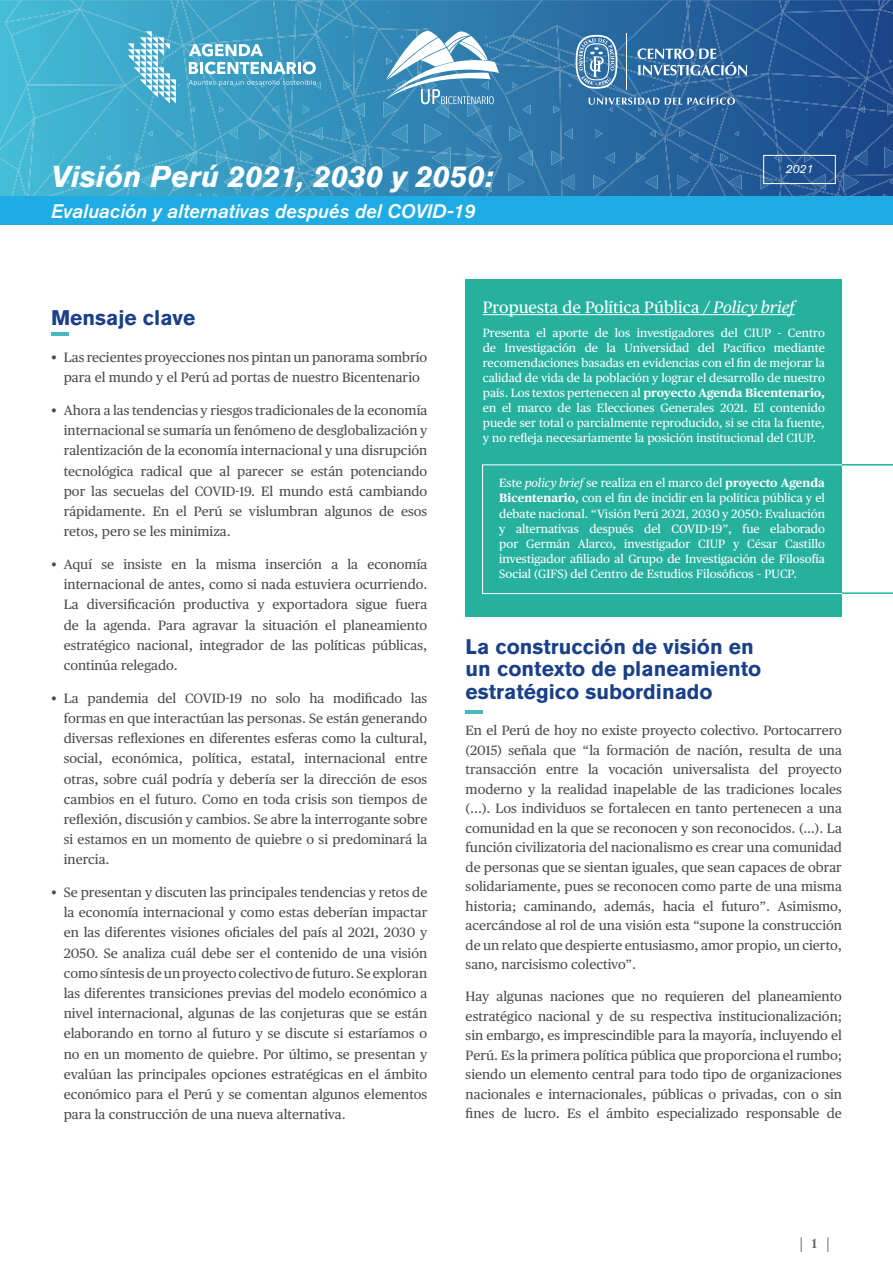
<style>
.page{position:relative;width:893px;height:1263px;background:#fff}
.page>*{position:absolute;margin:0;border:0;box-sizing:border-box;transform-origin:0 0}
.t1{font:italic 700 30px "Akzidenz Grotesk Pro";letter-spacing:.02em;color:#fff}
.t2{font:700 21px/22.5px "Akzidenz Grotesk Pro";color:#1a4087}
.t3{font:italic 500 19.5px "Akzidenz Grotesk Pro";color:#fff}
.t4{font:16.5px "Publico Text";color:#fff}
.t5{font:13.5px/20.1px "Publico Text";color:#4d4d4f;text-align:justify}
.t6{font:600 13.5px "Publico Text";color:#6d6e71}
.t7{font:12px/15px "Publico Text";color:#fff;text-align:justify}
.t8{font:italic 12px "Akzidenz Grotesk Pro";color:#fff}
.s1{font-style:italic}
.s2{font-weight:700}
</style>
<div class="page">
<svg style="left:801px;top:1237px;width:1px;height:15px"></svg>
<svg style="left:827px;top:1237px;width:1px;height:15px"></svg>
<div style="left:0;top:197px;width:893px;height:28px;background:#1fabe3"></div>
<svg style="left:0;top:0;width:893px;height:197px;background:#3c88b5"></svg>
<hr style="left:51px;top:333px;width:17px;height:3px;background:#47babf">
<hr style="left:466px;top:710px;width:17px;height:3px;background:#47babf">
<div style="left:466px;top:280px;width:376px;height:337px;background:#26b09e"></div>
<div style="left:482px;top:464px;width:371px;height:130px;border:1px solid #fff"></div>
<svg style="left:841px;top:464px;width:52px;height:130px"></svg>
<hr style="left:483px;top:314px;width:221px;height:1px;background:#fff">
<hr style="left:704px;top:314px;width:91px;height:1px;background:#fff">
<h1 class="t1" style="left:51px;top:157px;width:444px">Visión Perú 2021, 2030 y 2050:</h1>
<h3 class="t3" style="left:51px;top:198px;width:426px">Evaluación y alternativas después del COVID-19</h3>
<p class="t8" style="left:785px;top:161px;width:30px">2021</p>
<h2 class="t2" style="left:51px;top:306px;width:146px">Mensaje clave</h2>
<p class="t5" style="left:51px;top:346px;width:378px;text-align:center">• Las recientes proyecciones nos pintan un panorama sombrío para el mundo y el Perú ad portas de nuestro Bicentenario</p>
<p class="t5" style="left:64px;top:399px;width:365px;text-indent:-13px">• Ahora a las tendencias y riesgos tradicionales de la economía internacional se sumaría un fenómeno de desglobalización y ralentización de la economía internacional y una disrupción tecnológica radical que al parecer se están potenciando por las secuelas del COVID-19. El mundo está cambiando rápidamente. En el Perú se vislumbran algunos de esos retos, pero se les minimiza.</p>
<p class="t5" style="left:64px;top:553px;width:365px;text-indent:-13px">• Aquí se insiste en la misma inserción a la economía internacional de antes, como si nada estuviera ocurriendo.<br>La diversificación productiva y exportadora sigue fuera de la agenda. Para agravar la situación el planeamiento estratégico nacional, integrador de las políticas públicas, continúa relegado.</p>
<p class="t5" style="left:64px;top:687px;width:365px;text-indent:-13px">• La pandemia del COVID-19 no solo ha modificado las formas en que interactúan las personas. Se están generando diversas reflexiones en diferentes esferas como la cultural, social, económica, política, estatal, internacional entre otras, sobre cuál podría y debería ser la dirección de esos cambios en el futuro. Como en toda crisis son tiempos de reflexión, discusión y cambios. Se abre la interrogante sobre si estamos en un momento de quiebre o si predominará la inercia.</p>
<p class="t5" style="left:64px;top:881px;width:365px;text-indent:-13px">• Se presentan y discuten las principales tendencias y retos de la economía internacional y como estas deberían impactar en las diferentes visiones oficiales del país al 2021, 2030 y 2050. Se analiza cuál debe ser el contenido de una visión como síntesis de un proyecto colectivo de futuro. Se exploran las diferentes transiciones previas del modelo económico a nivel internacional, algunas de las conjeturas que se están elaborando en torno al futuro y se discute si estaríamos o no en un momento de quiebre. Por último, se presentan y evalúan las principales opciones estratégicas en el ámbito económico para el Perú y se comentan algunos elementos para la construcción de una nueva alternativa.</p>
<p class="t4" style="left:483px;top:295px;width:313px">Propuesta de Política Pública <span class="s1">/ Policy brief</span></p>
<p class="t7" style="left:483px;top:324px;width:344px">Presenta el aporte de los investigadores del CIUP - Centro de Investigación de la Universidad del Pacífico mediante recomendaciones basadas en evidencias con el fin de mejorar la calidad de vida de la población y lograr el desarrollo de nuestro país. Los textos pertenecen al <span class="s2">proyecto Agenda Bicentenario, </span>en el marco de las Elecciones Generales 2021. El contenido puede ser total o parcialmente reproducido, si se cita la fuente, y no refleja necesariamente la posición institucional del CIUP.</p>
<p class="t7" style="left:499px;top:475px;width:327px">Este <span class="s1">policy brief</span> se realiza en el marco del <span class="s2">proyecto Agenda Bicentenario</span>, con el fin de incidir en la política pública y el debate nacional. “Visión Perú 2021, 2030 y 2050: Evaluación y alternativas después del COVID-19”, fue elaborado por Germán Alarco, investigador CIUP y César Castillo investigador afiliado al Grupo de Investigación de Filosofía Social (GIFS) del Centro de Estudios Filosóficos – PUCP.</p>
<h2 class="t2" style="left:466px;top:635px;width:297px">La construcción de visión en un contexto de planeamiento estratégico subordinado</h2>
<p class="t5" style="left:466px;top:720px;width:378px;line-height:19.5px">En el Perú de hoy no existe proyecto colectivo. Portocarrero (2015) señala que “la formación de nación, resulta de una transacción entre la vocación universalista del proyecto moderno y la realidad inapelable de las tradiciones locales (...). Los individuos se fortalecen en tanto pertenecen a una comunidad en la que se reconocen y son reconocidos. (…). La función civilizatoria del nacionalismo es crear una comunidad de personas que se sientan iguales, que sean capaces de obrar solidariamente, pues se reconocen como parte de una misma historia; caminando, además, hacia el futuro”. Asimismo, acercándose al rol de una visión esta “supone la construcción de un relato que despierte entusiasmo, amor propio, un cierto, sano, narcisismo colectivo”.</p>
<p class="t5" style="left:466px;top:986px;width:378px;line-height:19.5px">Hay algunas naciones que no requieren del planeamiento estratégico nacional y de su respectiva institucionalización; sin embargo, es imprescindible para la mayoría, incluyendo el Perú. Es la primera política pública que proporciona el rumbo; siendo un elemento central para todo tipo de organizaciones nacionales e internacionales, públicas o privadas, con o sin fines de lucro. Es el ámbito especializado responsable de</p>
<p class="t6" style="left:812px;top:1233px;width:7px">1</p>
</div>
